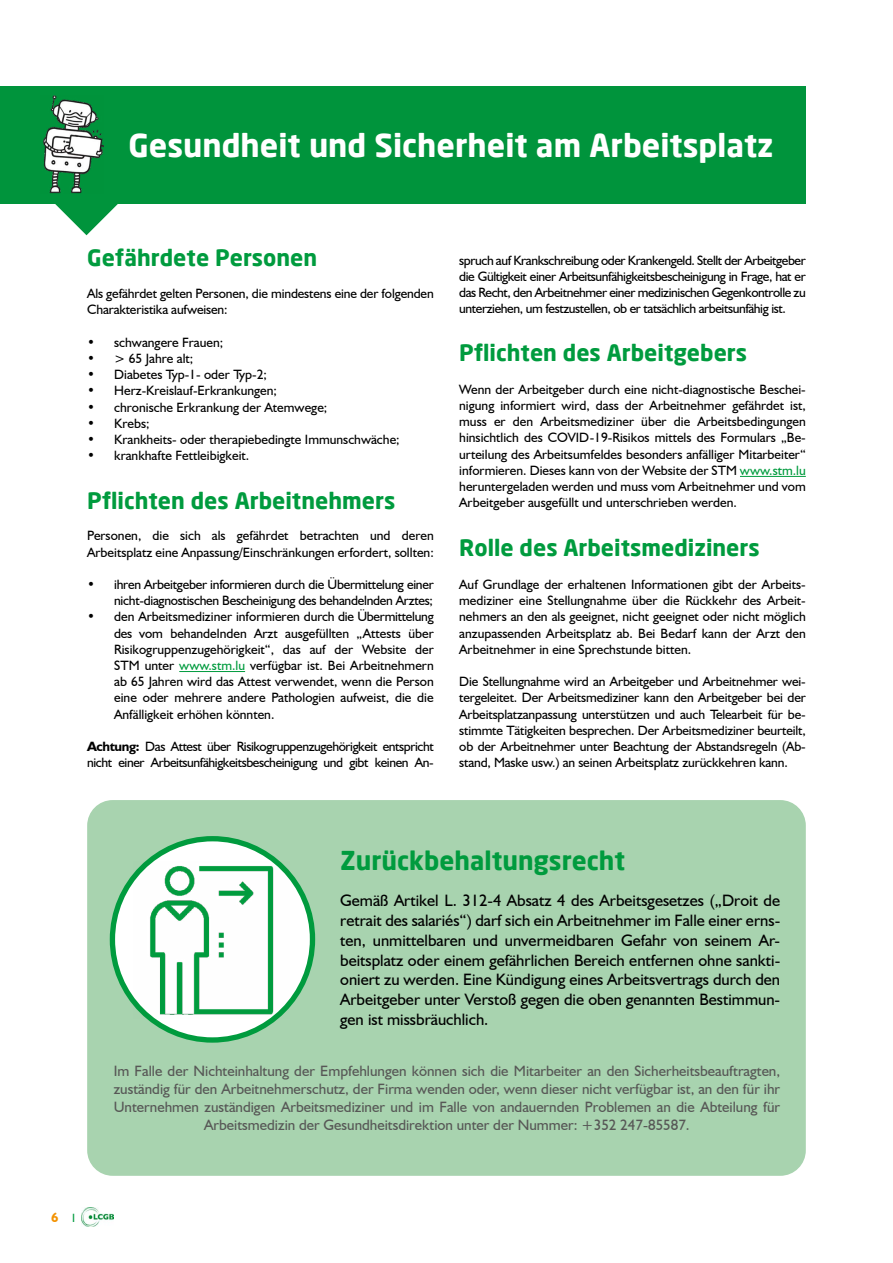
<style>
.page{position:relative;width:893px;height:1263px;background:#fff}
.page>*{position:absolute;margin:0;border:0;box-sizing:border-box;transform-origin:0 0}
.t1{font:700 31.5px "Neo Sans";color:#fff}
.t2{font:700 25.5px "Neo Sans";color:#009b3e}
.t3{font:700 22.5px "Neo Sans";color:#009b3e}
.t4{font:16.5px/19.8px "Humanist 521 BT";color:#000;text-align:justify}
.t5{font:15px/18px "Humanist 521 BT";color:#575756;text-align:center}
.t6{font:13.5px/16.2px "Humanist 521 BT";color:#000;text-align:justify}
.t7{font:13.5px/16.2px "Humanist 521 BT";letter-spacing:-.03em;color:#000}
.t8{font:13.5px/16.2px "Humanist 521 BT";letter-spacing:-.02em;color:#000;text-align:right}
.t9{font:700 13.5px "Humanist 521 BT";color:#f39200}
.s1{color:#009b3e}
.s2{font-weight:700}
.s3{font-weight:400;font-size:12px;color:#009b3e}
</style>
<div class="page">
<img style="left:81px;top:1208px;width:32px;height:18px">
<div style="left:87px;top:800px;width:719px;height:376px;background:#a8d3af;border-radius:26px"></div>
<div style="left:0;top:87px;width:806px;height:117px;background:#00943c"></div>
<svg style="left:55px;top:193px;width:63px;height:42px"></svg>
<img style="left:43px;top:96px;width:61px;height:97px">
<hr style="left:179px;top:671px;width:66px;height:1px;background:#009b3e">
<hr style="left:740px;top:476px;width:66px;height:1px;background:#009b3e">
<svg style="left:112px;top:839px;width:201px;height:201px;background:#daf0e3"></svg>
<div style="left:110px;top:836px;width:205px;height:207px;border:5px solid #009b3e;border-radius:50%"></div>
<img style="left:133px;top:862px;width:157px;height:156px">
<h1 class="t1" style="left:128px;top:125px;width:646px">Gesundheit und Sicherheit am Arbeitsplatz</h1>
<h3 class="t3" style="left:87px;top:243px;width:232px">Gefährdete Personen</h3>
<p class="t6" style="left:87px;top:285px;width:348px">Als gefährdet gelten Personen, die mindestens eine der folgenden<br>Charakteristika aufweisen:</p>
<p class="t6" style="left:87px;top:334px;width:138px">• schwangere Frauen;</p>
<p class="t6" style="left:87px;top:350px;width:108px">• &gt; 65 Jahre alt;</p>
<p class="t6" style="left:87px;top:366px;width:181px">• Diabetes Typ-1- oder Typ-2;</p>
<p class="t6" style="left:87px;top:382px;width:191px">• Herz-Kreislauf-Erkrankungen;</p>
<p class="t6" style="left:87px;top:399px;width:242px">• chronische Erkrankung der Atemwege;</p>
<p class="t6" style="left:87px;top:415px;width:64px">• Krebs;</p>
<p class="t6" style="left:87px;top:431px;width:314px">• Krankheits- oder therapiebedingte Immunschwäche;</p>
<p class="t6" style="left:87px;top:447px;width:164px">• krankhafte Fettleibigkeit.</p>
<h3 class="t3" style="left:87px;top:486px;width:310px">Pflichten des Arbeitnehmers</h3>
<p class="t6" style="left:87px;top:527px;width:348px">Personen, die sich als gefährdet betrachten und deren<br>Arbeitsplatz eine Anpassung/Einschränkungen erfordert, sollten:</p>
<p class="t8" style="left:87px;top:576px;width:348px">• ihren Arbeitgeber informieren durch die Übermittelung einer nicht-diagnostischen Bescheinigung des behandelnden Arztes;</p>
<p class="t6" style="left:114px;top:608px;width:321px;text-indent:-27px">• den Arbeitsmediziner informieren durch die Übermittelung des vom behandelnden Arzt ausgefüllten „Attests über Risikogruppenzugehörigkeit“, das auf der Website der STM unter <span class="s1">www.stm.lu</span> verfügbar ist. Bei Arbeitnehmern ab 65 Jahren wird das Attest verwendet, wenn die Person eine oder mehrere andere Pathologien aufweist, die die Anfälligkeit erhöhen könnten.</p>
<p class="t7" style="left:87px;top:738px;width:348px"><span class="s2">Achtung:</span> Das Attest über Risikogruppenzugehörigkeit entspricht nicht einer Arbeitsunfähigkeitsbescheinigung und gibt keinen An-</p>
<p class="t6" style="left:459px;top:252px;width:348px">spruch auf Krankschreibung oder Krankengeld. Stellt der Arbeitgeber die Gültigkeit einer Arbeitsunfähigkeitsbescheinigung in Frage, hat er das Recht, den Arbeitnehmer einer medizinischen Gegenkontrolle zu unterziehen, um festzustellen, ob er tatsächlich arbeitsunfähig ist.</p>
<h3 class="t3" style="left:459px;top:339px;width:289px">Pflichten des Arbeitgebers</h3>
<p class="t6" style="left:459px;top:381px;width:348px">Wenn der Arbeitgeber durch eine nicht-diagnostische Beschei&shy;nigung informiert wird, dass der Arbeitnehmer gefährdet ist, muss er den Arbeitsmediziner über die Arbeitsbedingungen hinsichtlich des COVID-19-Risikos mittels des Formulars „Be&shy;urteilung des Arbeitsumfeldes besonders anfälliger Mitarbeiter“ informieren. Dieses kann von der Website der STM <span class="s1">www.stm.lu </span>heruntergeladen werden und muss vom Arbeitnehmer und vom Arbeitgeber ausgefüllt und unterschrieben werden.</p>
<h3 class="t3" style="left:459px;top:534px;width:302px">Rolle des Arbeitsmediziners</h3>
<p class="t6" style="left:459px;top:576px;width:348px">Auf Grundlage der erhaltenen Informationen gibt der Arbeits&shy;mediziner eine Stellungnahme über die Rückkehr des Arbeit&shy;nehmers an den als geeignet, nicht geeignet oder nicht möglich anzupassenden Arbeitsplatz ab. Bei Bedarf kann der Arzt den Arbeitnehmer in eine Sprechstunde bitten.</p>
<p class="t6" style="left:459px;top:673px;width:348px">Die Stellungnahme wird an Arbeitgeber und Arbeitnehmer wei&shy;tergeleitet. Der Arbeitsmediziner kann den Arbeitgeber bei der Arbeitsplatzanpassung unterstützen und auch Telearbeit für be&shy;stimmte Tätigkeiten besprechen. Der Arbeitsmediziner beurteilt, ob der Arbeitnehmer unter Beachtung der Abstandsregeln (Ab&shy;stand, Maske usw.) an seinen Arbeitsplatz zurückkehren kann.</p>
<h2 class="t2" style="left:340px;top:844px;width:287px">Zurückbehaltungsrecht</h2>
<p class="t4" style="left:340px;top:890px;width:442px">Gemäß Artikel L. 312-4 Absatz 4 des Arbeitsgesetzes („Droit de retrait des salariés“) darf sich ein Arbeitnehmer im Falle einer erns&shy;ten, unmittelbaren und unvermeidbaren Gefahr von seinem Ar&shy;beitsplatz oder einem gefährlichen Bereich entfernen ohne sankti&shy;oniert zu werden. Eine Kündigung eines Arbeitsvertrags durch den Arbeitgeber unter Verstoß gegen die oben genannten Bestimmun&shy;gen ist missbräuchlich.</p>
<p class="t5" style="left:114px;top:1061px;width:668px">Im Falle der Nichteinhaltung der Empfehlungen können sich die Mitarbeiter an den Sicherheitsbeauftragten, zuständig für den Arbeitnehmerschutz, der Firma wenden oder, wenn dieser nicht verfügbar ist, an den für ihr Unternehmen zuständigen Arbeitsmediziner und im Falle von andauernden Problemen an die Abteilung für Arbeitsmedizin der Gesundheitsdirektion unter der Nummer: +352 247-85587.</p>
<p class="t9" style="left:51px;top:1209px;width:26px">6 <span class="s3">I</span></p>
</div>
